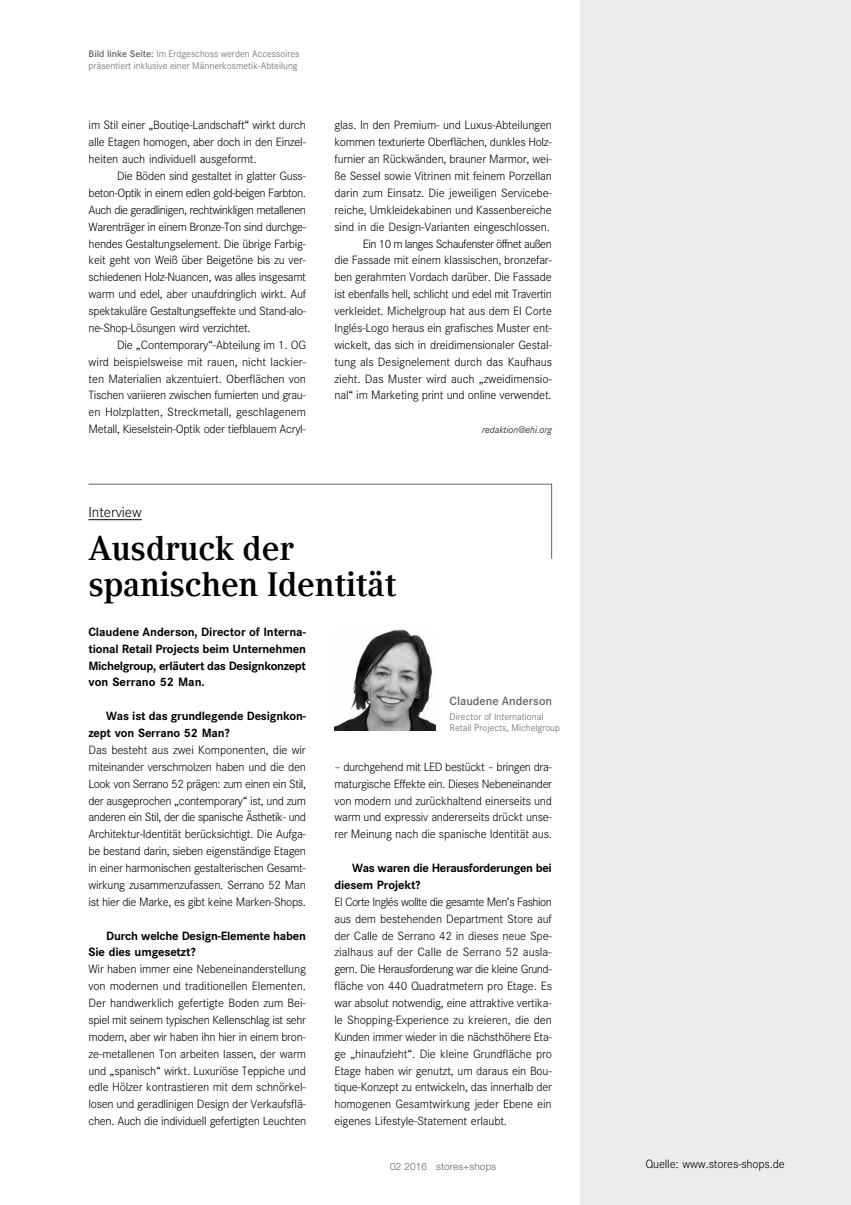
<style>
.page{position:relative;width:851px;height:1205px;background:#fff}
.page>*{position:absolute;margin:0;border:0;box-sizing:border-box;transform-origin:0 0}
.t1{font:700 33.75px/36.2px "Compatil Text LT Com";letter-spacing:-.005em;color:#000}
.t2{font:300 15px "Corporate S";color:#000}
.t3{font:300 12.5px/16.9px "Corporate S";letter-spacing:-.015em;color:#000;text-align:justify}
.t4{font:700 12.5px/16.9px "Corporate S";letter-spacing:-.02em;color:#000}
.t5{font:600 12.5px "Corporate S";color:#636362}
.t6{font:300 10px/11.2px "Corporate S";color:#636362}
.t7{font:300 10px "Helvetica Neue LT Pro";letter-spacing:.015em;color:#636362}
.t8{font:italic 300 10px "Corporate S";color:#000}
.s1{font-weight:600}
</style>
<div class="page">
<img style="left:334px;top:630px;width:102px;height:101px">
<svg style="left:88px;top:483px;width:464px;height:76px"></svg>
<div style="left:580px;top:0;width:270px;height:1205px;background:#ececed"></div>
<p class="t6" style="left:89px;top:48px;width:212px;line-height:12px"><span class="s1">Bild linke Seite:</span> Im Erdgeschoss werden Accessoires präsentiert inklusive einer Männerkosmetik-Abteilung</p>
<p class="t3" style="left:89px;top:117px;width:219px">im Stil einer „Boutiqe-Landschaft“ wirkt durch alle Etagen homogen, aber doch in den Einzel&shy;heiten auch individuell ausgeformt.</p>
<p class="t3" style="left:89px;top:168px;width:219px;text-indent:28px">Die Böden sind gestaltet in glatter Guss&shy;beton-Optik in einem edlen gold-beigen Farbton.<br>Auch die geradlinigen, rechtwinkligen metallenen Warenträger in einem Bronze-Ton sind durchge&shy;hendes Gestaltungselement. Die übrige Farbig&shy;keit geht von Weiß über Beigetöne bis zu ver&shy;schiedenen Holz-Nuancen, was alles insgesamt warm und edel, aber unaufdringlich wirkt. Auf spektakuläre Gestaltungseffekte und Stand-alo&shy;ne-Shop-Lösungen wird verzichtet.</p>
<p class="t3" style="left:89px;top:336px;width:219px;text-indent:28px">Die „Contemporary“-Abteilung im 1. OG wird beispielsweise mit rauen, nicht lackier&shy;ten Materialien akzentuiert. Oberflächen von Tischen variieren zwischen furnierten und grau&shy;en Holzplatten, Streckmetall, geschlagenem Metall, Kieselstein-Optik oder tiefblauem Acryl-</p>
<p class="t3" style="left:334px;top:117px;width:219px;text-align:right">glas. In den Premium- und Luxus-Abteilungen kommen texturierte Oberflächen, dunkles Holz&shy;furnier an Rückwänden, brauner Marmor, wei&shy;ße Sessel sowie Vitrinen mit feinem Porzellan darin zum Einsatz. Die jeweiligen Servicebe&shy;reiche, Umkleidekabinen und Kassenbereiche sind in die Design-Varianten eingeschlossen.<br>Ein 10 m langes Schaufenster öffnet außen<br>die Fassade mit einem klassischen, bronzefar&shy;ben gerahmten Vordach darüber. Die Fassade ist ebenfalls hell, schlicht und edel mit Travertin verkleidet. Michelgroup hat aus dem El Corte Inglés-Logo heraus ein grafisches Muster ent&shy;wickelt, das sich in dreidimensionaler Gestal&shy;tung als Designelement durch das Kaufhaus zieht. Das Muster wird auch „zweidimensio&shy;nal“ im Marketing print und online verwendet.</p>
<p class="t8" style="left:482px;top:424px;width:71px">redaktion@ehi.org</p>
<p class="t2" style="left:88px;top:504px;width:55px">Interview</p>
<h1 class="t1" style="left:88px;top:531px;width:310px">Ausdruck der spanischen Identität</h1>
<p class="t4" style="left:88px;top:623px;width:219px;text-align:justify">Claudene Anderson, Director of Interna&shy;tional Retail Projects beim Unternehmen Michelgroup, erläutert das Designkonzept von Serrano 52 Man.</p>
<p class="t4" style="left:88px;top:708px;width:219px;text-indent:18px">Was ist das grundlegende Designkon&shy;zept von Serrano 52 Man?</p>
<p class="t3" style="left:88px;top:741px;width:219px">Das besteht aus zwei Komponenten, die wir miteinander verschmolzen haben und die den Look von Serrano 52 prägen: zum einen ein Stil, der ausgeprochen „contemporary“ ist, und zum anderen ein Stil, der die spanische Ästhetik- und Architektur-Identität berücksichtigt. Die Aufga&shy;be bestand darin, sieben eigenständige Etagen in einer harmonischen gestalterischen Gesamt&shy;wirkung zusammenzufassen. Serrano 52 Man ist hier die Marke, es gibt keine Marken-Shops.</p>
<p class="t4" style="left:88px;top:927px;width:219px;text-indent:18px">Durch welche Design-Elemente haben<br>Sie dies umgesetzt?</p>
<p class="t3" style="left:88px;top:961px;width:219px">Wir haben immer eine Nebeneinanderstellung von modernen und traditionellen Elementen.<br>Der handwerklich gefertigte Boden zum Bei&shy;spiel mit seinem typischen Kellenschlag ist sehr modern, aber wir haben ihn hier in einem bron&shy;ze-metallenen Ton arbeiten lassen, der warm und „spanisch“ wirkt. Luxuriöse Teppiche und edle Hölzer kontrastieren mit dem schnörkel&shy;losen und geradlinigen Design der Verkaufsflä&shy;chen. Auch die individuell gefertigten Leuchten</p>
<p class="t5" style="left:449px;top:693px;width:104px">Claudene Anderson</p>
<p class="t6" style="left:449px;top:711px;width:112px">Director of International<br>Retail Projects, Michelgroup</p>
<p class="t3" style="left:334px;top:758px;width:219px">– durchgehend mit LED bestückt – bringen dra&shy;maturgische Effekte ein. Dieses Nebeneinander von modern und zurückhaltend einerseits und warm und expressiv andererseits drückt unse&shy;rer Meinung nach die spanische Identität aus.</p>
<p class="t4" style="left:334px;top:860px;width:219px;text-indent:18px">Was waren die Herausforderungen bei diesem Projekt?</p>
<p class="t3" style="left:334px;top:893px;width:219px">El Corte Inglés wollte die gesamte Men’s Fashion aus dem bestehenden Department Store auf der Calle de Serrano 42 in dieses neue Spe&shy;zialhaus auf der Calle de Serrano 52 ausla&shy;gern. Die Herausforderung war die kleine Grund&shy;fläche von 440 Quadratmetern pro Etage. Es war absolut notwendig, eine attraktive vertika&shy;le Shopping-Experience zu kreieren, die den Kunden immer wieder in die nächsthöhere Eta&shy;ge „hinaufzieht“. Die kleine Grundfläche pro Etage haben wir genutzt, um daraus ein Bou&shy;tique-Konzept zu entwickeln, das innerhalb der homogenen Gesamtwirkung jeder Ebene ein eigenes Lifestyle-Statement erlaubt.</p>
<p class="t7" style="left:390px;top:1160px;width:108px">02 2016 stores+shops</p>
<p class="t3" style="left:645px;top:1156px;width:141px">Quelle: www.stores-shops.de</p>
</div>
